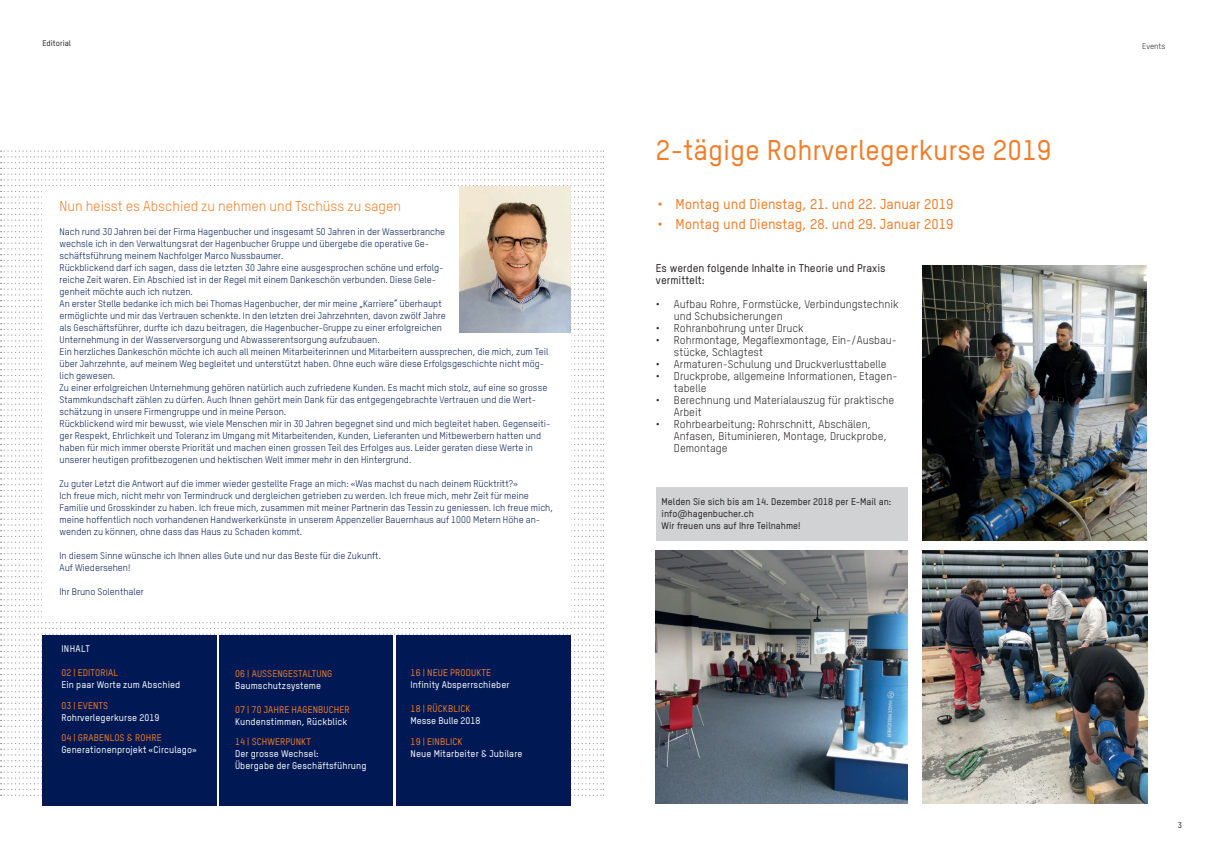
<style>
.page{position:relative;width:1208px;height:859px;background:#fff}
.page>*{position:absolute;margin:0;border:0;box-sizing:border-box;transform-origin:0 0}
.t1{font:500 28px "TSTARHB";color:#f07d29}
.t2{font:500 14px "TSTARHB";color:#f07d29}
.t3{font:14px "TSTARHB";color:#f07d29}
.t4{font:11px/12px "TSTARHB";color:#231f20}
.t5{font:500 11px/12px "TSTARHB";color:#231f20}
.t6{font:9.5px/12px "TSTARHB";color:#001954}
.t7{font:500 9.5px/12px "TSTARHB";letter-spacing:.01em;color:#fff}
.t8{font:500 9.5px "TSTARHB";letter-spacing:.01em;color:#f07d29}
.t9{font:500 9.5px/12px "TSTARHB";color:#231f20}
.t10{font:500 8px "TSTARHB";color:#231f20}
.t11{font:8px "TSTARHB";color:#231f20}
</style>
<div class="page">
<svg style="left:1px;top:151px;width:603px;height:645px"></svg>
<div style="left:43px;top:187px;width:527px;height:432px;background:#fff"></div>
<div style="left:43px;top:635px;width:174px;height:170px;background:#001954"></div>
<div style="left:220px;top:635px;width:173px;height:170px;background:#001954"></div>
<div style="left:396px;top:635px;width:174px;height:170px;background:#001954"></div>
<div style="left:656px;top:487px;width:251px;height:53px;background:#d1d2d4"></div>
<img style="left:922px;top:551px;width:225px;height:252px">
<img style="left:922px;top:265px;width:224px;height:275px">
<img style="left:656px;top:551px;width:251px;height:253px">
<img style="left:459px;top:187px;width:111px;height:146px">
<p class="t10" style="left:43px;top:38px;width:30px">Editorial</p>
<h2 class="t3" style="left:60px;top:197px;width:343px">Nun heisst es Abschied zu nehmen und Tschüss zu sagen</h2>
<p class="t6" style="left:60px;top:225px;width:492px">Nach rund 30 Jahren bei der Firma Hagenbucher und insgesamt 50 Jahren in der Wasserbranche<br>wechsle ich in den Verwaltungsrat der Hagenbucher Gruppe und übergebe die operative Ge-<br>schäftsführung meinem Nachfolger Marco Nussbaumer.<br>Rückblickend darf ich sagen, dass die letzten 30 Jahre eine ausgesprochen schöne und erfolg-<br>reiche Zeit waren. Ein Abschied ist in der Regel mit einem Dankeschön verbunden. Diese Gele-<br>genheit möchte auch ich nutzen.<br>An erster Stelle bedanke ich mich bei Thomas Hagenbucher, der mir meine „Karriere“ überhaupt<br>ermöglichte und mir das Vertrauen schenkte. In den letzten drei Jahrzehnten, davon zwölf Jahre<br>als Geschäftsführer, durfte ich dazu beitragen, die Hagenbucher-Gruppe zu einer erfolgreichen<br>Unternehmung in der Wasserversorgung und Abwasserentsorgung aufzubauen.<br>Ein herzliches Dankeschön möchte ich auch all meinen Mitarbeiterinnen und Mitarbeitern aussprechen, die mich, zum Teil über Jahrzehnte, auf meinem Weg begleitet und unterstützt haben. Ohne euch wäre diese Erfolgsgeschichte nicht mög&shy;lich gewesen.<br>Zu einer erfolgreichen Unternehmung gehören natürlich auch zufriedene Kunden. Es macht mich stolz, auf eine so grosse Stammkundschaft zählen zu dürfen. Auch Ihnen gehört mein Dank für das entgegengebrachte Vertrauen und die Wert&shy;schätzung in unsere Firmengruppe und in meine Person.<br>Rückblickend wird mir bewusst, wie viele Menschen mir in 30 Jahren begegnet sind und mich begleitet haben. Gegenseiti&shy;ger Respekt, Ehrlichkeit und Toleranz im Umgang mit Mitarbeitenden, Kunden, Lieferanten und Mitbewerbern hatten und haben für mich immer oberste Priorität und machen einen grossen Teil des Erfolges aus. Leider geraten diese Werte in unserer heutigen profitbezogenen und hektischen Welt immer mehr in den Hintergrund.</p>
<p class="t6" style="left:60px;top:477px;width:495px">Zu guter Letzt die Antwort auf die immer wieder gestellte Frage an mich: «Was machst du nach deinem Rücktritt?»<br>Ich freue mich, nicht mehr von Termindruck und dergleichen getrieben zu werden. Ich freue mich, mehr Zeit für meine Familie und Grosskinder zu haben. Ich freue mich, zusammen mit meiner Partnerin das Tessin zu geniessen. Ich freue mich, meine hoffentlich noch vorhandenen Handwerkerkünste in unserem Appenzeller Bauernhaus auf 1000 Metern Höhe an&shy;wenden zu können, ohne dass das Haus zu Schaden kommt.</p>
<p class="t6" style="left:60px;top:549px;width:323px">In diesem Sinne wünsche ich Ihnen alles Gute und nur das Beste für die Zukunft.<br>Auf Wiedersehen!</p>
<p class="t6" style="left:60px;top:585px;width:86px">Ihr Bruno Solenthaler</p>
<p class="t7" style="left:61px;top:643px;width:30px">INHALT</p>
<p class="t8" style="left:61px;top:667px;width:58px">02 | EDITORIAL</p>
<p class="t7" style="left:61px;top:679px;width:121px">Ein paar Worte zum Abschied</p>
<p class="t8" style="left:61px;top:699px;width:48px">03 | EVENTS</p>
<p class="t7" style="left:61px;top:711px;width:100px">Rohrverlegerkurse 2019</p>
<p class="t8" style="left:61px;top:732px;width:102px">04 | GRABENLOS &amp; ROHRE</p>
<p class="t7" style="left:61px;top:744px;width:137px">Generationenprojekt «Circulago»</p>
<p class="t8" style="left:235px;top:668px;width:99px">06 | AUSSENGESTALTUNG</p>
<p class="t7" style="left:235px;top:679px;width:88px">Baumschutzsysteme</p>
<p class="t8" style="left:235px;top:704px;width:116px">07 | 70 JAHRE HAGENBUCHER</p>
<p class="t7" style="left:235px;top:715px;width:114px">Kundenstimmen, Rückblick</p>
<p class="t8" style="left:235px;top:736px;width:77px">14 | SCHWERPUNKT</p>
<p class="t7" style="left:235px;top:748px;width:133px">Der grosse Wechsel:<br>Übergabe der Geschäftsführung</p>
<p class="t8" style="left:410px;top:667px;width:82px">16 | NEUE PRODUKTE</p>
<p class="t7" style="left:410px;top:679px;width:100px">Infinity Absperrschieber</p>
<p class="t8" style="left:410px;top:703px;width:61px">18 | RÜCKBLICK</p>
<p class="t7" style="left:410px;top:715px;width:71px">Messe Bulle 2018</p>
<p class="t8" style="left:410px;top:736px;width:53px">19 | EINBLICK</p>
<p class="t7" style="left:410px;top:747px;width:113px">Neue Mitarbeiter &amp; Jubilare</p>
<h1 class="t1" style="left:656px;top:133px;width:397px">2-tägige Rohrverlegerkurse 2019</h1>
<h2 class="t2" style="left:657px;top:196px;width:298px">• Montag und Dienstag, 21. und 22. Januar 2019</h2>
<h2 class="t2" style="left:657px;top:216px;width:297px">• Montag und Dienstag, 28. und 29. Januar 2019</h2>
<p class="t5" style="left:656px;top:261px;width:231px">Es werden folgende Inhalte in Theorie und Praxis vermittelt:</p>
<p class="t4" style="left:674px;top:298px;width:226px;text-indent:-18px">• Aufbau Rohre, Formstücke, Verbindungstechnik und Schubsicherungen</p>
<p class="t4" style="left:656px;top:322px;width:149px">• Rohranbohrung unter Druck</p>
<p class="t4" style="left:674px;top:334px;width:224px;text-indent:-18px">• Rohrmontage, Megaflexmontage, Ein-/Ausbau&shy;stücke, Schlagtest</p>
<p class="t4" style="left:656px;top:358px;width:232px">• Armaturen-Schulung und Druckverlusttabelle</p>
<p class="t4" style="left:674px;top:370px;width:225px;text-indent:-18px">• Druckprobe, allgemeine Informationen, Etagen&shy;tabelle</p>
<p class="t4" style="left:674px;top:394px;width:222px;text-indent:-18px">• Berechnung und Materialauszug für praktische<br>Arbeit</p>
<p class="t4" style="left:674px;top:418px;width:214px;text-indent:-18px">• Rohrbearbeitung: Rohrschnitt, Abschälen,<br>Anfasen, Bituminieren, Montage, Druckprobe,<br>Demontage</p>
<p class="t9" style="left:661px;top:496px;width:231px">Melden Sie sich bis am 14. Dezember 2018 per E-Mail an: info@hagenbucher.ch<br>Wir freuen uns auf Ihre Teilnahme!</p>
<p class="t11" style="left:1142px;top:41px;width:25px">Events</p>
<p class="t10" style="left:1177px;top:820px;width:6px">3</p>
</div>
